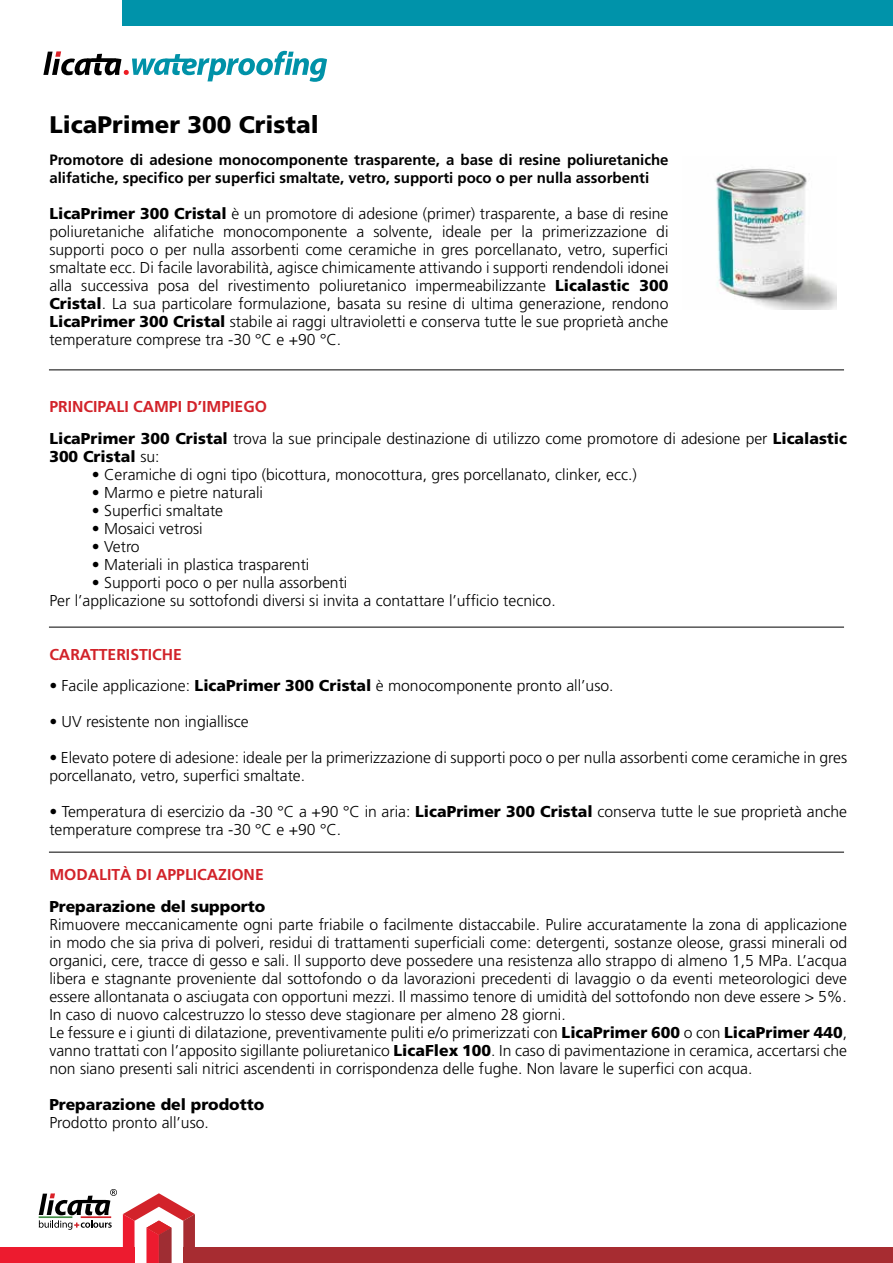
<style>
.page{position:relative;width:893px;height:1263px;background:#fff}
.page>*{position:absolute;margin:0;border:0;box-sizing:border-box;transform-origin:0 0}
.t1{font:900 24px "Frutiger";color:#000}
.t2{font:300 15.75px/18px "Frutiger";color:#000}
.t3{font:900 15.75px "Frutiger";color:#000}
.t4{font:700 15.75px "Frutiger";color:#d2232a}
.t5{font:700 15px/18px "Frutiger";color:#000}
.s1{font-weight:900}
.s2{font-weight:700;color:#d2232a}
.s3{font-weight:300}
</style>
<div class="page">
<div style="left:183px;top:1248px;width:710px;height:15px;background:#a72c31"></div>
<svg style="left:123px;top:1193px;width:72px;height:70px"></svg>
<svg style="left:39px;top:1189px;width:78px;height:41px"></svg>
<div style="left:0;top:1248px;width:134px;height:15px;background:#ed1b2f"></div>
<hr style="left:49px;top:369px;width:795px;height:1px;background:#000">
<hr style="left:49px;top:627px;width:795px;height:1px;background:#000">
<div style="left:122px;top:0;width:771px;height:26px;background:#0093aa"></div>
<svg style="left:43px;top:51px;width:284px;height:31px"></svg>
<hr style="left:49px;top:852px;width:795px;height:1px;background:#000">
<img style="left:715px;top:169px;width:121px;height:141px">
<h1 class="t1" style="left:49px;top:110px;width:271px">LicaPrimer 300 Cristal</h1>
<p class="t5" style="left:49px;top:150px;width:621px">Promotore di adesione monocomponente trasparente, a base di resine poliuretaniche alifatiche, specifico per superfici smaltate, vetro, supporti poco o per nulla assorbenti</p>
<p class="t2" style="left:49px;top:204px;width:621px;text-align:justify"><span class="s1">LicaPrimer 300 Cristal</span> è un promotore di adesione (primer) trasparente, a base di resine poliuretaniche alifatiche monocomponente a solvente, ideale per la primerizzazione di supporti poco o per nulla assorbenti come ceramiche in gres porcellanato, vetro, superfici smaltate ecc. Di facile lavorabilità, agisce chimicamente attivando i supporti rendendoli idonei alla successiva posa del rivestimento poliuretanico impermeabilizzante <span class="s1">Licalastic 300<br>Cristal</span>. La sua particolare formulazione, basata su resine di ultima generazione, rendono <span class="s1">LicaPrimer 300 Cristal</span> stabile ai raggi ultravioletti e conserva tutte le sue proprietà anche temperature comprese tra -30 °C e +90 °C.</p>
<p class="t2" style="left:49px;top:391px;width:799px;line-height:31.5px"><span class="s2">PRINCIPALI Campi d’impi ego<br></span><span class="s1">LicaPrimer 300 Cristal</span> trova la sue principale destinazione di utilizzo come promotore di adesione per <span class="s1">Licalastic</span></p>
<p class="t3" style="left:49px;top:447px;width:112px">300 Cristal <span class="s3">su:</span></p>
<p class="t2" style="left:92px;top:465px;width:546px">• Ceramiche di ogni tipo (bicottura, monocottura, gres porcellanato, clinker, ecc.)</p>
<p class="t2" style="left:92px;top:483px;width:173px">• Marmo e pietre naturali</p>
<p class="t2" style="left:92px;top:501px;width:133px">• Superfici smaltate</p>
<p class="t2" style="left:92px;top:519px;width:112px">• Mosaici vetrosi</p>
<p class="t2" style="left:92px;top:537px;width:49px">• Vetro</p>
<p class="t2" style="left:92px;top:555px;width:219px">• Materiali in plastica trasparenti</p>
<p class="t2" style="left:49px;top:573px;width:508px;text-indent:43px">• Supporti poco o per nulla assorbenti<br>Per l’applicazione su sottofondi diversi si invita a contattare l’ufficio tecnico.</p>
<p class="t4" style="left:49px;top:645px;width:132px">CARATTERISTICHE</p>
<p class="t2" style="left:49px;top:677px;width:566px">• Facile applicazione: <span class="s1">LicaPrimer 300 Cristal</span> è monocomponente pronto all’uso.</p>
<p class="t2" style="left:49px;top:713px;width:201px">• UV resistente non ingiallisce</p>
<p class="t2" style="left:49px;top:749px;width:799px">• Elevato potere di adesione: ideale per la primerizzazione di supporti poco o per nulla assorbenti come ceramiche in gres porcellanato, vetro, superfici smaltate.</p>
<p class="t2" style="left:49px;top:803px;width:799px">• Temperatura di esercizio da -30 °C a +90 °C in aria: <span class="s1">LicaPrimer 300 Cristal</span> conserva tutte le sue proprietà anche temperature comprese tra -30 °C e +90 °C.</p>
<p class="t4" style="left:49px;top:865px;width:48px">Modalit</p>
<p class="t4" style="left:120px;top:865px;width:46px">à di applica</p>
<p class="t4" style="left:218px;top:865px;width:47px">zione</p>
<p class="t3" style="left:49px;top:897px;width:217px">Preparazione del supporto</p>
<p class="t2" style="left:49px;top:915px;width:799px">Rimuovere meccanicamente ogni parte friabile o facilmente distaccabile. Pulire accuratamente la zona di applicazione in modo che sia priva di polveri, residui di trattamenti superficiali come: detergenti, sostanze oleose, grassi minerali od organici, cere, tracce di gesso e sali. Il supporto deve possedere una resistenza allo strappo di almeno 1,5 MPa. L’acqua libera e stagnante proveniente dal sottofondo o da lavorazioni precedenti di lavaggio o da eventi meteorologici deve essere allontanata o asciugata con opportuni mezzi. Il massimo tenore di umidità del sottofondo non deve essere &gt; 5%.<br>In caso di nuovo calcestruzzo lo stesso deve stagionare per almeno 28 giorni.<br>Le fessure e i giunti di dilatazione, preventivamente puliti e/o primerizzati con <span class="s1">LicaPrimer 600</span> o con <span class="s1">LicaPrimer 440</span>, vanno trattati con l’apposito sigillante poliuretanico <span class="s1">LicaFlex 100</span>. In caso di pavimentazione in ceramica, accertarsi che non siano presenti sali nitrici ascendenti in corrispondenza delle fughe. Non lavare le superfici con acqua.</p>
<p class="t3" style="left:49px;top:1095px;width:216px">Preparazione del prodotto</p>
<p class="t2" style="left:49px;top:1113px;width:161px">Prodotto pronto all’uso.</p>
</div>
